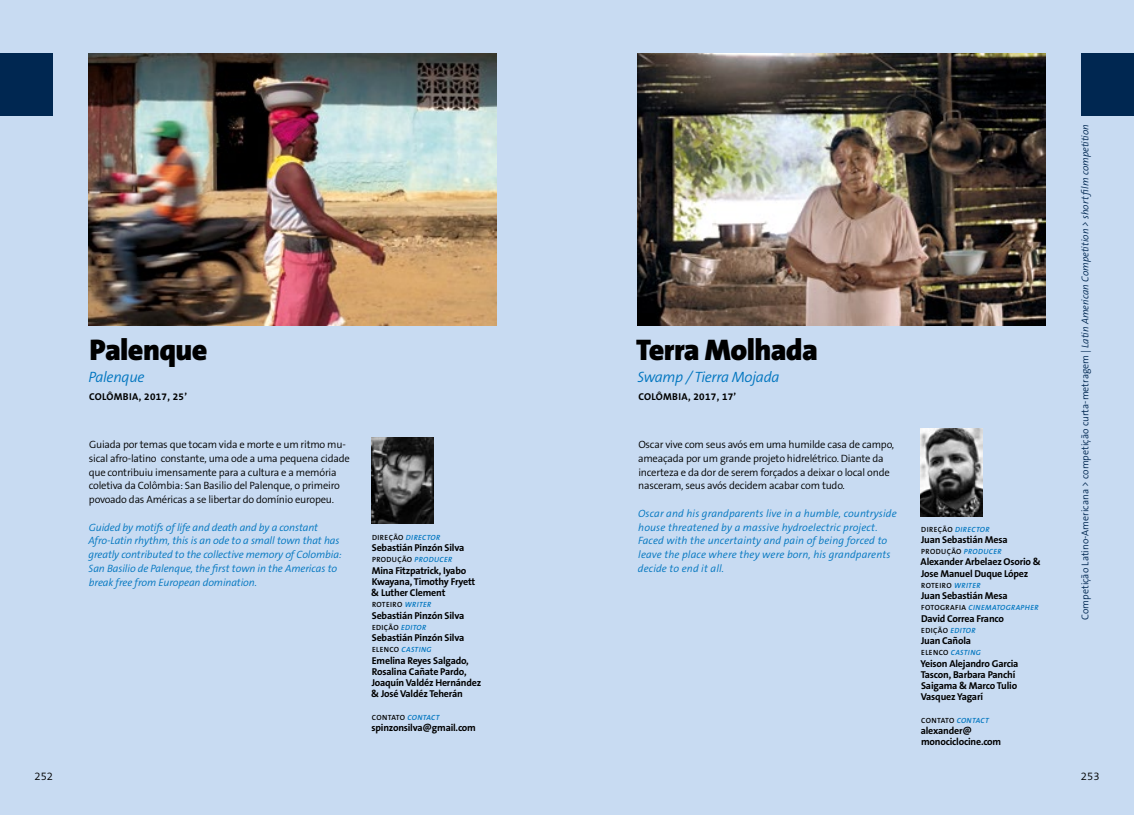
<style>
.page{position:relative;width:1134px;height:815px;background:#fff}
.page>*{position:absolute;margin:0;border:0;box-sizing:border-box;transform-origin:0 0}
.t1{font:900 30px "The Sans B9";letter-spacing:-.02em;color:#000}
.t2{font:italic 300 15px "The Sans B4";letter-spacing:-.02em;color:#0075bf}
.t3{font:300 11.25px "The Sans B4";color:#000}
.t4{font:300 10.62px/13.8px "The Sans B4";letter-spacing:-.02em;color:#000}
.t5{font:italic 300 10.62px/13.8px "The Sans B4";letter-spacing:-.01em;color:#0075bf}
.t6{font:italic 300 10.62px/13.8px "The Sans B4";letter-spacing:.01em;color:#0075bf}
.t7{font:700 10px/11.2px "The Sans B7";letter-spacing:-.02em;color:#000}
.t8{font:300 10px "The Sans B4";color:#002751}
.t9{font:700 10px "The Sans B7";letter-spacing:.03em;color:#000}
.t10{font:600 7.5px "The Sans B6";letter-spacing:.04em;color:#000}
.t11{font:italic 600 7.5px "The Sans B6";letter-spacing:.05em;color:#0075bf}
.t12{font:600 7.5px "The Sans B6";letter-spacing:.015em;color:#000}
.t13{font:600 7.5px "The Sans B6";letter-spacing:.02em;color:#000}
.s1{font-style:normal;color:#000}
.s2{font-style:italic;color:#0075bf}
.s3{font-style:italic}
</style>
<div class="page">
<div style="left:567px;top:0;width:567px;height:815px;background:#c8dbf2"></div>
<div style="left:0;top:0;width:567px;height:815px;background:#c8dbf2"></div>
<div style="left:1081px;top:53px;width:53px;height:62px;background:#002751"></div>
<div style="left:0;top:53px;width:53px;height:62px;background:#002751"></div>
<img style="left:89px;top:53px;width:407px;height:272px">
<img style="left:371px;top:437px;width:62px;height:87px">
<img style="left:638px;top:53px;width:407px;height:272px">
<img style="left:920px;top:429px;width:63px;height:87px">
<h1 class="t1" style="left:90px;top:333px;width:119px">Palenque</h1>
<h2 class="t2" style="left:89px;top:369px;width:58px">Palenque</h2>
<p class="t9" style="left:89px;top:391px;width:99px">COLÔMBIA, 2017, 25’</p>
<p class="t4" style="left:89px;top:438px;width:262px">Guiada por temas que tocam vida e morte e um ritmo mu&shy;sical afro-latino constante, uma ode a uma pequena cidade que contribuiu imensamente para a cultura e a memória coletiva da Colômbia: San Basilio del Palenque, o primeiro povoado das Américas a se libertar do domínio europeu.</p>
<p class="t5" style="left:88px;top:521px;width:255px">Guided by motifs of life and death and by a constant Afro-Latin rhythm, this is an ode to a small town that has greatly contributed to the collective memory of Colombia:<br>San Basilio de Palenque, the first town in the Americas to break free from European domination.</p>
<p class="t11" style="left:372px;top:533px;width:70px"><span class="s1">DIREÇÃO</span> DIRECTOR</p>
<p class="t7" style="left:372px;top:542px;width:94px">Sebastián Pinzón Silva</p>
<p class="t10" style="left:372px;top:556px;width:82px">PRODUÇÃO <span class="s2">PRODUCER</span></p>
<p class="t7" style="left:371px;top:565px;width:106px">Mina Fitzpatrick, Iyabo<br>Kwayana, Timothy Fryett &amp; Luther Clement</p>
<p class="t10" style="left:372px;top:601px;width:61px">ROTEIRO <span class="s2">WRITER</span></p>
<p class="t7" style="left:372px;top:610px;width:94px">Sebastián Pinzón Silva</p>
<p class="t10" style="left:372px;top:623px;width:56px">EDIÇÃO <span class="s2">EDITOR</span></p>
<p class="t7" style="left:372px;top:632px;width:94px">Sebastián Pinzón Silva</p>
<p class="t11" style="left:372px;top:646px;width:61px"><span class="s1">ELENCO</span> CASTING</p>
<p class="t7" style="left:371px;top:655px;width:111px">Emelina Reyes Salgado,<br>Rosalina Cañate Pardo,<br>Joaquín Valdéz Hernández &amp; José Valdéz Teherán</p>
<p class="t12" style="left:372px;top:713px;width:69px">CONTATO <span class="s2">CONTACT</span></p>
<p class="t7" style="left:371px;top:722px;width:106px">spinzonsilva@gmail.com</p>
<h1 class="t1" style="left:636px;top:333px;width:183px">Terra Molhada</h1>
<h2 class="t2" style="left:637px;top:369px;width:143px">Swamp / Tierra Mojada</h2>
<p class="t9" style="left:638px;top:391px;width:99px">COLÔMBIA, 2017, 17’</p>
<p class="t4" style="left:638px;top:438px;width:258px">Oscar vive com seus avós em uma humilde casa de campo, ameaçada por um grande projeto hidrelétrico. Diante da incerteza e da dor de serem forçados a deixar o local onde nasceram, seus avós decidem acabar com tudo.</p>
<p class="t6" style="left:638px;top:507px;width:260px">Oscar and his grandparents live in a humble, countryside house threatened by a massive hydroelectric project.<br>Faced with the uncertainty and pain of being forced to leave the place where they were born, his grandparents decide to end it all.</p>
<p class="t11" style="left:921px;top:525px;width:70px"><span class="s1">DIREÇÃO</span> DIRECTOR</p>
<p class="t7" style="left:921px;top:534px;width:88px">Juan Sebastián Mesa</p>
<p class="t10" style="left:921px;top:548px;width:82px">PRODUÇÃO <span class="s2">PRODUCER</span></p>
<p class="t7" style="left:921px;top:557px;width:122px">Alexander Arbelaez Osorio &amp;<br>Jose Manuel Duque López</p>
<p class="t10" style="left:921px;top:581px;width:61px">ROTEIRO <span class="s2">WRITER</span></p>
<p class="t7" style="left:921px;top:590px;width:88px">Juan Sebastián Mesa</p>
<p class="t11" style="left:921px;top:604px;width:119px"><span class="s1">FOTOGRAFIA</span> CINEMATOGRAPHER</p>
<p class="t7" style="left:921px;top:613px;width:84px">David Correa Franco</p>
<p class="t10" style="left:921px;top:626px;width:56px">EDIÇÃO <span class="s2">EDITOR</span></p>
<p class="t7" style="left:921px;top:635px;width:52px">Juan Cañola</p>
<p class="t11" style="left:921px;top:649px;width:61px"><span class="s1">ELENCO</span> CASTING</p>
<p class="t7" style="left:921px;top:658px;width:99px">Yeison Alejandro Garcia<br>Tascon, Barbara Panchí<br>Saigama &amp; Marco Tulio<br>Vasquez Yagarí</p>
<p class="t13" style="left:921px;top:716px;width:69px">CONTATO <span class="s2">CONTACT</span></p>
<p class="t7" style="left:921px;top:725px;width:82px">alexander@ monociclocine.com</p>
<p class="t8" style="left:1080px;top:620px;width:497px;rotate:-90deg">Competição Latino-Americana &gt; competição curta-metragem | <span class="s3">Latin American Competition &gt; short film competition</span></p>
<p class="t3" style="left:35px;top:770px;width:20px">252</p>
<p class="t3" style="left:1081px;top:770px;width:20px">253</p>
</div>
